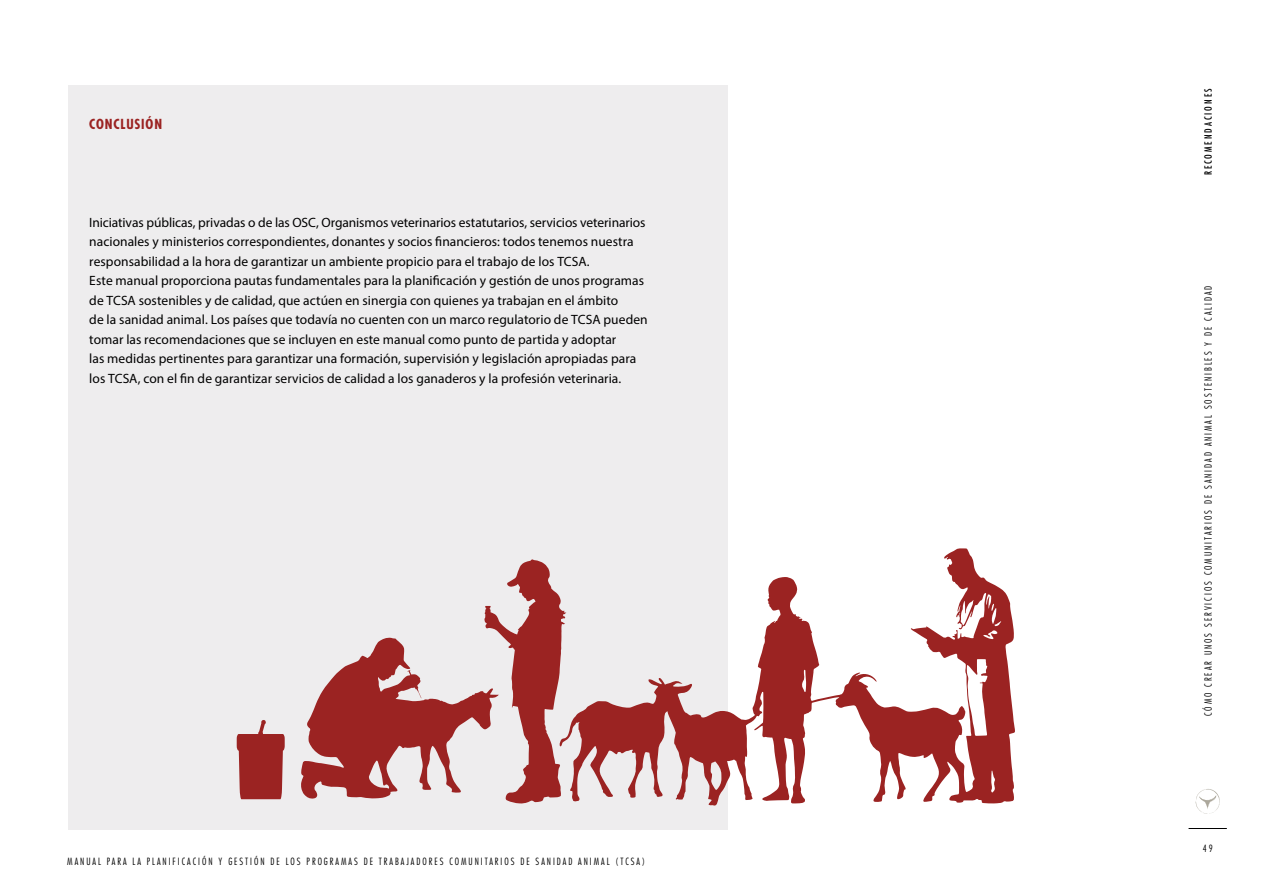
<style>
.page{position:relative;width:1263px;height:893px;background:#fff}
.page>*{position:absolute;margin:0;border:0;box-sizing:border-box;transform-origin:0 0}
.t1{font:13.5px/19.5px "Myriad Pro";color:#000}
.t2{font:700 condensed 13.5px "Futura Std";letter-spacing:.065em;color:#9b2322}
.t3{font:300 condensed 9.75px "Futura Std";letter-spacing:.2em;color:#000}
.t4{font:condensed 9.75px "Futura Std";letter-spacing:.2em;color:#000}
</style>
<div class="page">
<hr style="left:1188px;top:828px;width:39px;height:1px;background:#000">
<svg style="left:1195px;top:789px;width:25px;height:25px"></svg>
<div style="left:68px;top:85px;width:659px;height:744px;background:#eeedee"></div>
<svg style="left:301px;top:559px;width:534px;height:247px"></svg>
<svg style="left:237px;top:720px;width:48px;height:79px"></svg>
<svg style="left:835px;top:548px;width:180px;height:255px"></svg>
<p class="t2" style="left:89px;top:116px;width:74px">CONCLUSIÓN</p>
<p class="t1" style="left:89px;top:212px;width:560px">Iniciativas públicas, privadas o de las OSC, Organismos veterinarios estatutarios, servicios veterinarios nacionales y ministerios correspondientes, donantes y socios financieros: todos tenemos nuestra responsabilidad a la hora de garantizar un ambiente propicio para el trabajo de los TCSA.<br>Este manual proporciona pautas fundamentales para la planificación y gestión de unos programas de TCSA sostenibles y de calidad, que actúen en sinergia con quienes ya trabajan en el ámbito<br>de la sanidad animal. Los países que todavía no cuenten con un marco regulatorio de TCSA pueden tomar las recomendaciones que se incluyen en este manual como punto de partida y adoptar<br>las medidas pertinentes para garantizar una formación, supervisión y legislación apropiadas para los TCSA, con el fin de garantizar servicios de calidad a los ganaderos y la profesión veterinaria.</p>
<p class="t3" style="left:67px;top:856px;width:579px">MANUAL PARA LA PLANIFICACIÓN Y GESTIÓN DE LOS PROGRAMAS DE TRABAJADORES COMUNITARIOS DE SANIDAD ANIMAL (TCSA)</p>
<p class="t4" style="left:1202px;top:175px;width:88px;rotate:-90deg">RECOMENDACIONES</p>
<p class="t3" style="left:1202px;top:716px;width:432px;rotate:-90deg">CÓMO CREAR UNOS SERVICIOS COMUNITARIOS DE SANIDAD ANIMAL SOSTENIBLES Y DE CALIDAD</p>
<p class="t3" style="left:1203px;top:843px;width:12px">49</p>
</div>
